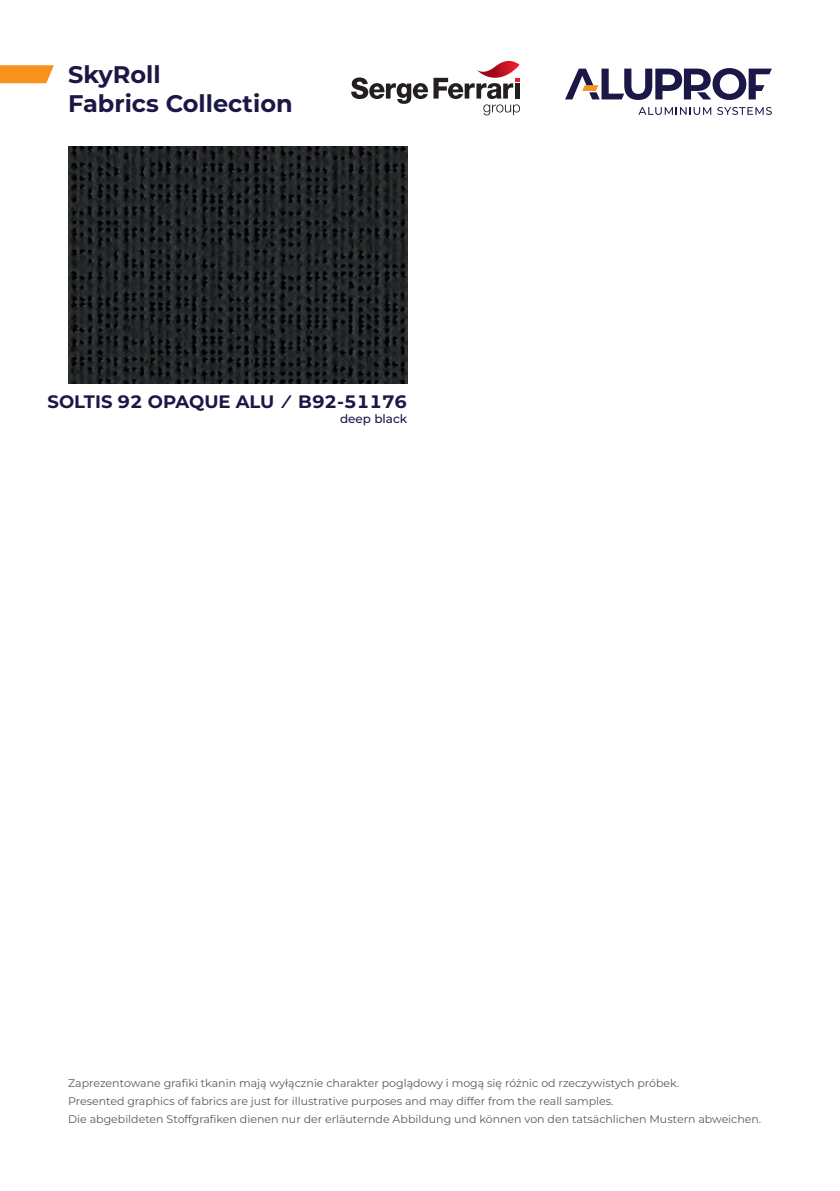
<style>
.page{position:relative;width:840px;height:1191px;background:#fff}
.page>*{position:absolute;margin:0;border:0;box-sizing:border-box;transform-origin:0 0}
.t1{font:700 24px/28.8px "Aluprof Sans";color:#1b1747}
.t2{font:700 18px "Aluprof Sans";color:#1b1747}
.t3{font:500 12px "Aluprof Sans";color:#1b1747}
.t4{font:11px/18px "Aluprof Sans";color:#57585a}
</style>
<div class="page">
<svg style="left:565px;top:68px;width:206px;height:32px"></svg>
<svg style="left:638px;top:107px;width:72px;height:8px"></svg>
<svg style="left:717px;top:107px;width:54px;height:8px"></svg>
<svg style="left:0;top:65px;width:54px;height:18px"></svg>
<svg style="left:351px;top:61px;width:168px;height:54px"></svg>
<img style="left:68px;top:146px;width:339px;height:238px">
<h1 class="t1" style="left:68px;top:60px;width:226px">SkyRoll<br>Fabrics Collection</h1>
<h2 class="t2" style="left:48px;top:389px;width:361px">SOLTIS 92 OPAQUE ALU ⁄ B92-51176</h2>
<p class="t3" style="left:340px;top:410px;width:69px">deep black</p>
<p class="t4" style="left:68px;top:1073px;width:694px">Zaprezentowane grafiki tkanin mają wyłącznie charakter poglądowy i mogą się różnic od rzeczywistych próbek.<br>Presented graphics of fabrics are just for illustrative purposes and may differ from the reall samples.<br>Die abgebildeten Stoffgrafiken dienen nur der erläuternde Abbildung und können von den tatsächlichen Mustern abweichen.</p>
</div>
